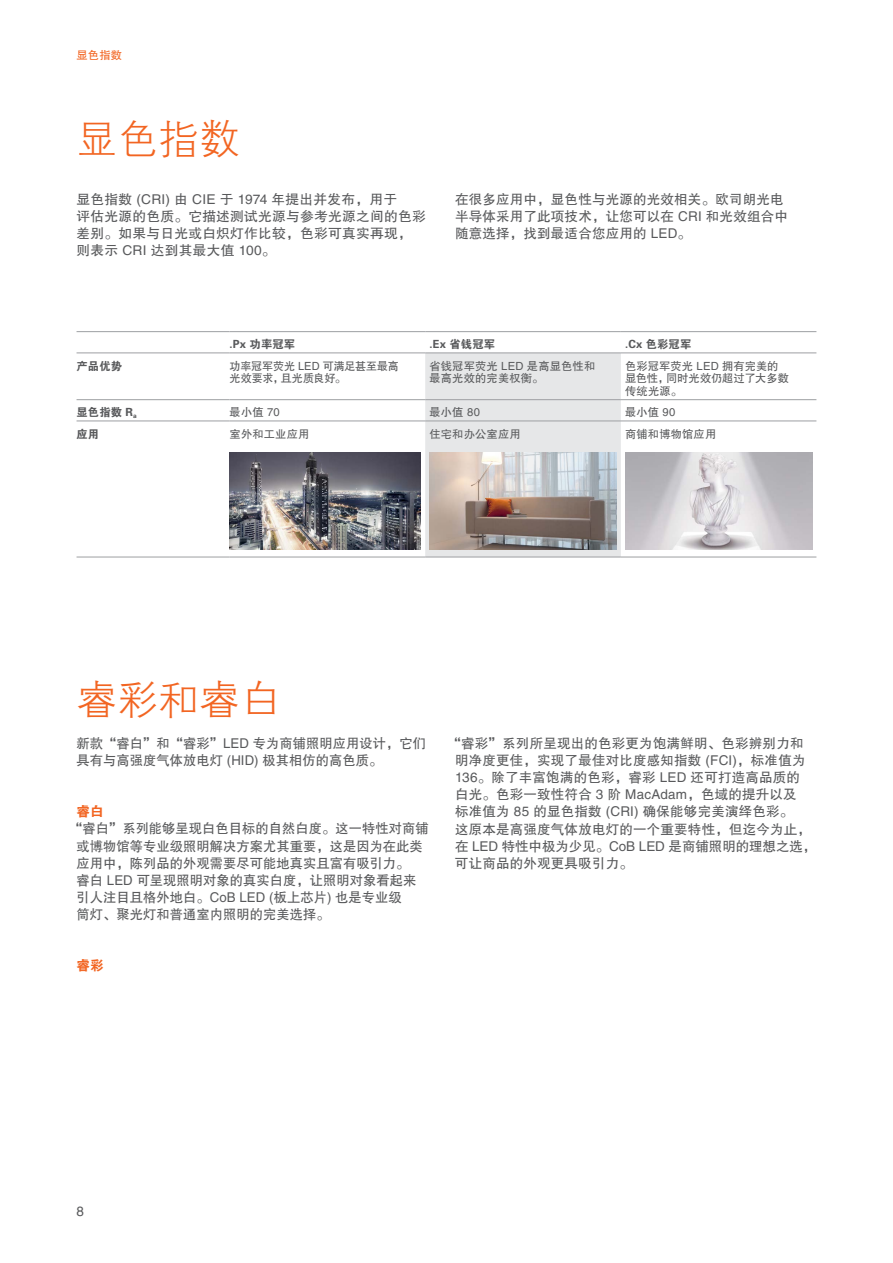
<style>
.page{position:relative;width:893px;height:1263px;background:#fff}
.page>*{position:absolute;margin:0;border:0;box-sizing:border-box;transform-origin:0 0}
.t1{font:40.5px "FZXH1 JW GB1 0";letter-spacing:.01em;color:#f26522}
.t2{font:13.5px/17px "FZHTJW GB1 0";letter-spacing:.015em;color:#58595b}
.t3{font:13.5px "FZDHTJW GB1 0";color:#f26522}
.t4{font:11.25px/12.8px "FZHTJW GB1 0";letter-spacing:.015em;color:#58595b}
.t5{font:11.25px "FZDHTJW GB1 0";letter-spacing:.015em;color:#58595b}
.t6{font:11.25px/12.8px "FZHTJW GB1 0";letter-spacing:-.005em;color:#58595b}
.t7{font:11.25px "FZHTJW GB1 0";color:#f26522}
</style>
<div class="page">
<div style="left:425px;top:353px;width:196px;height:204px;background:#e6e7e8"></div>
<hr style="left:77px;top:331px;width:153px;height:1px;background:#9d9fa2">
<hr style="left:77px;top:352px;width:153px;height:1px;background:#9d9fa2">
<hr style="left:230px;top:331px;width:195px;height:1px;background:#9d9fa2">
<hr style="left:230px;top:352px;width:195px;height:1px;background:#9d9fa2">
<hr style="left:425px;top:331px;width:196px;height:1px;background:#9d9fa2">
<hr style="left:425px;top:352px;width:196px;height:1px;background:#9d9fa2">
<hr style="left:621px;top:331px;width:195px;height:1px;background:#9d9fa2">
<hr style="left:621px;top:352px;width:195px;height:1px;background:#9d9fa2">
<hr style="left:77px;top:399px;width:153px;height:1px;background:#9d9fa2">
<hr style="left:77px;top:421px;width:153px;height:1px;background:#9d9fa2">
<hr style="left:230px;top:399px;width:195px;height:1px;background:#9d9fa2">
<hr style="left:621px;top:399px;width:195px;height:1px;background:#9d9fa2">
<hr style="left:230px;top:421px;width:195px;height:1px;background:#9d9fa2">
<hr style="left:621px;top:421px;width:195px;height:1px;background:#9d9fa2">
<hr style="left:425px;top:399px;width:196px;height:1px;background:#9d9fa2">
<hr style="left:425px;top:421px;width:196px;height:1px;background:#9d9fa2">
<hr style="left:77px;top:557px;width:153px;height:1px;background:#9d9fa2">
<hr style="left:230px;top:557px;width:195px;height:1px;background:#9d9fa2">
<hr style="left:621px;top:557px;width:195px;height:1px;background:#9d9fa2">
<hr style="left:425px;top:557px;width:196px;height:1px;background:#9d9fa2">
<img style="left:430px;top:452px;width:187px;height:98px">
<img style="left:625px;top:452px;width:187px;height:98px">
<img style="left:230px;top:452px;width:191px;height:98px">
<p class="t7" style="left:77px;top:49px;width:47px">显色指数</p>
<h1 class="t1" style="left:77px;top:117px;width:165px">显色指数</h1>
<p class="t2" style="left:77px;top:191px;width:351px">显色指数 (CRI) 由 CIE 于 1974 年提出并发布，用于<br>评估光源的色质。它描述测试光源与参考光源之间的色彩差别。如果与日光或白炽灯作比较，色彩可真实再现，则表示 CRI 达到其最大值 100。</p>
<p class="t2" style="left:455px;top:191px;width:334px">在很多应用中，显色性与光源的光效相关。欧司朗光电半导体采用了此项技术，让您可以在 CRI 和光效组合中随意选择，找到最适合您应用的 LED。</p>
<p class="t5" style="left:230px;top:338px;width:67px">.Px 功率冠军</p>
<p class="t5" style="left:429px;top:338px;width:67px">.Ex 省钱冠军</p>
<p class="t5" style="left:625px;top:338px;width:68px">.Cx 色彩冠军</p>
<p class="t5" style="left:77px;top:359px;width:47px">产品优势</p>
<p class="t6" style="left:230px;top:359px;width:171px">功率冠军荧光 LED 可满足甚至最高光效要求，且光质良好。</p>
<p class="t4" style="left:429px;top:359px;width:167px">省钱冠军荧光 LED 是高显色性和最高光效的完美权衡。</p>
<p class="t4" style="left:625px;top:359px;width:165px">色彩冠军荧光 LED 拥有完美的显色性，同时光效仍超过了大多数传统光源。</p>
<p class="t5" style="left:77px;top:406px;width:62px">显色指数 R<sub>a</sub></p>
<p class="t4" style="left:230px;top:406px;width:52px">最小值 70</p>
<p class="t4" style="left:429px;top:406px;width:52px">最小值 80</p>
<p class="t4" style="left:625px;top:406px;width:52px">最小值 90</p>
<p class="t5" style="left:77px;top:427px;width:24px">应用</p>
<p class="t4" style="left:230px;top:428px;width:81px">室外和工业应用</p>
<p class="t4" style="left:429px;top:428px;width:93px">住宅和办公室应用</p>
<p class="t4" style="left:625px;top:428px;width:93px">商铺和博物馆应用</p>
<h1 class="t1" style="left:77px;top:678px;width:206px">睿彩和睿白</h1>
<p class="t2" style="left:77px;top:735px;width:351px">新款“睿白”和“睿彩”LED 专为商铺照明应用设计，它们具有与高强度气体放电灯 (HID) 极其相仿的高色质。</p>
<p class="t3" style="left:77px;top:804px;width:29px">睿白</p>
<p class="t2" style="left:77px;top:821px;width:354px;text-indent:-7px">“睿白”系列能够呈现白色目标的自然白度。这一特性对商铺或博物馆等专业级照明解决方案尤其重要，这是因为在此类应用中，陈列品的外观需要尽可能地真实且富有吸引力。<br>睿白 LED 可呈现照明对象的真实白度，让照明对象看起来引人注目且格外地白。CoB LED (板上芯片) 也是专业级<br>筒灯、聚光灯和普通室内照明的完美选择。</p>
<p class="t3" style="left:77px;top:957px;width:29px">睿彩</p>
<p class="t2" style="left:455px;top:735px;width:363px;text-indent:-8px">“睿彩”系列所呈现出的色彩更为饱满鲜明、色彩辨别力和明净度更佳，实现了最佳对比度感知指数 (FCI)，标准值为<br>136。除了丰富饱满的色彩，睿彩 LED 还可打造高品质的白光。色彩一致性符合 3 阶 MacAdam，色域的提升以及<br>标准值为 85 的显色指数 (CRI) 确保能够完美演绎色彩。<br>这原本是高强度气体放电灯的一个重要特性，但迄今为止，在 LED 特性中极为少见。CoB LED 是商铺照明的理想之选，可让商品的外观更具吸引力。</p>
<p class="t2" style="left:77px;top:1203px;width:9px">8</p>
</div>
